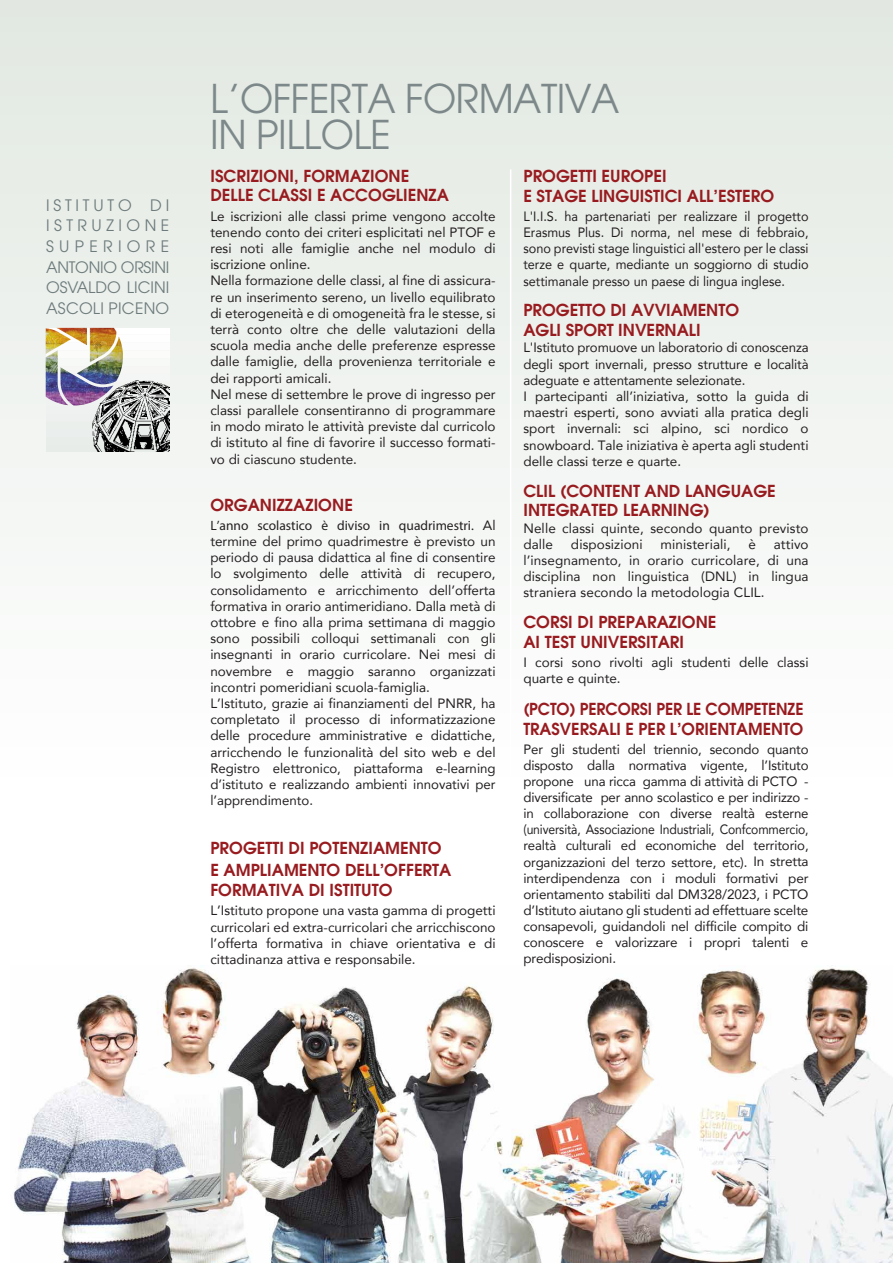
<style>
.page{position:relative;width:893px;height:1263px;background:#fff}
.page>*{position:absolute;margin:0;border:0;box-sizing:border-box;transform-origin:0 0}
.t1{font:39.45px/36px "Avant Garde LT";letter-spacing:-.015em;color:#7c8889}
.t2{font:600 16.5px/19.8px "Avant Garde";color:#981b1f}
.t3{font:600 16.5px/19.8px "Avant Garde";color:#981b1f;scale:.95 1}
.t4{font:15.75px/20.7px "Avant Garde LT";color:#6d7b7c;text-align:justify}
.t5{font:13.5px/16.2px "Avenir";color:#231f20}
.t6{font:13.5px/16.2px "Avenir";color:#231f20;text-align:justify;scale:.94 1}
.t7{font:13.5px "Avant Guard SW";color:#231f20}
.s1{font-family:"Avenir"}
</style>
<div class="page">
<div style="left:0;top:0;width:893px;height:1263px;background:linear-gradient(to bottom,#e6ebe6,#fff)"></div>
<hr style="left:510px;top:169px;width:1px;height:756px;background:#fff">
<img style="left:11px;top:965px;width:882px;height:298px">
<div style="left:46px;top:445px;width:123px;height:6px;background:#e8ece9"></div>
<div style="left:46px;top:437px;width:123px;height:8px;background:#e9edea"></div>
<div style="left:46px;top:429px;width:123px;height:8px;background:#eaeeec"></div>
<div style="left:46px;top:421px;width:123px;height:8px;background:#ebefec"></div>
<div style="left:46px;top:413px;width:123px;height:8px;background:#edf0ef"></div>
<div style="left:46px;top:405px;width:123px;height:8px;background:#eef1ef"></div>
<svg style="left:46px;top:398px;width:44px;height:7px"></svg>
<svg style="left:46px;top:390px;width:44px;height:8px"></svg>
<svg style="left:46px;top:382px;width:44px;height:8px"></svg>
<svg style="left:46px;top:374px;width:123px;height:8px"></svg>
<svg style="left:46px;top:366px;width:123px;height:8px"></svg>
<svg style="left:46px;top:358px;width:123px;height:8px"></svg>
<svg style="left:46px;top:350px;width:123px;height:8px"></svg>
<svg style="left:46px;top:342px;width:123px;height:8px"></svg>
<svg style="left:46px;top:335px;width:123px;height:7px"></svg>
<svg style="left:46px;top:328px;width:123px;height:7px"></svg>
<img style="left:90px;top:376px;width:79px;height:75px">
<img style="left:56px;top:328px;width:60px;height:34px">
<p class="t4" style="left:46px;top:195px;width:125px">ISTITUTO DI ISTRUZIONE SUPERIORE ANTONIO ORSINI OSVALDO LICINI ASCOLI PICENO</p>
<h1 class="t1" style="left:210px;top:81px;width:411px">L’OFFERTA FORMATIVA<br>IN PILLOLE</h1>
<p class="t2" style="left:210px;top:166px;width:240px">ISCRIZIONI, FORMAZIONE<br>DELLE CLASSI E ACCOGLIENZA</p>
<p class="t5" style="left:210px;top:207px;width:287px">Le iscrizioni alle classi prime vengono accolte tenendo conto dei criteri esplicitati nel PTOF e resi noti alle famiglie anche nel modulo di iscrizione online.<br>Nella formazione delle classi, al fine di assicura&shy;re un inserimento sereno, un livello equilibrato di eterogeneità e di omogeneità fra le stesse, si terrà conto oltre che delle valutazioni della scuola media anche delle preferenze espresse dalle famiglie, della provenienza territoriale e dei rapporti amicali.<br>Nel mese di settembre le prove di ingresso per classi parallele consentiranno di programmare in modo mirato le attività previste dal curricolo di istituto al fine di favorire il successo formati&shy;vo di ciascuno studente.</p>
<p class="t2" style="left:210px;top:494px;width:144px">ORGANIZZAZIONE</p>
<p class="t7" style="left:210px;top:517px;width:287px">L’anno scolastico è diviso in quadrimestri. <span class="s1">Al</span></p>
<p class="t5" style="left:210px;top:533px;width:287px">termine del primo quadrimestre è previsto un periodo di pausa didattica al fine di consentire lo svolgimento delle attività di recupero, consolidamento e arricchimento dell’offerta formativa in orario antimeridiano. Dalla metà di ottobre e fino alla prima settimana di maggio sono possibili colloqui settimanali con gli insegnanti in orario curricolare. Nei mesi di novembre e maggio saranno organizzati incontri pomeridiani scuola-famiglia.<br>L’Istituto, grazie ai finanziamenti del PNRR, ha completato il processo di informatizzazione delle procedure amministrative e didattiche, arricchendo le funzionalità del sito web e del Registro elettronico, piattaforma e-learning d’istituto e realizzando ambienti innovativi per l’apprendimento.</p>
<p class="t2" style="left:210px;top:836px;width:242px;line-height:22.8px">PROGETTI DI POTENZIAMENTO<br>E AMPLIAMENTO DELL’OFFERTA</p>
<p class="t2" style="left:210px;top:880px;width:184px">FORMATIVA DI ISTITUTO</p>
<p class="t5" style="left:210px;top:902px;width:287px;text-align:justify">L’Istituto propone una vasta gamma di progetti curricolari ed extra-curricolari che arricchiscono l’offerta formativa in chiave orientativa e di cittadinanza attiva e responsabile.</p>
<p class="t2" style="left:523px;top:165px;width:252px">PROGETTI EUROPEI<br>E STAGE LINGUISTICI ALL’ESTERO</p>
<p class="t6" style="left:523px;top:208px;width:305px">L'I.I.S. ha partenariati per realizzare il progetto Erasmus Plus. Di norma, nel mese di febbraio, sono previsti stage linguistici all'estero per le classi terze e quarte, mediante un soggiorno di studio settimanale presso un paese di lingua inglese.</p>
<p class="t2" style="left:523px;top:300px;width:217px">PROGETTO DI AVVIAMENTO<br>AGLI SPORT INVERNALI</p>
<p class="t5" style="left:523px;top:339px;width:287px">L'Istituto promuove un laboratorio di conoscenza degli sport invernali, presso strutture e località adeguate e attentamente selezionate.<br>I partecipanti all’iniziativa, sotto la guida di maestri esperti, sono avviati alla pratica degli sport invernali: sci alpino, sci nordico o snowboard. Tale iniziativa è aperta agli studenti delle classi terze e quarte.</p>
<p class="t2" style="left:523px;top:480px;width:254px">CLIL (CONTENT AND LANGUAGE<br>INTEGRATED LEARNING)</p>
<p class="t5" style="left:523px;top:519px;width:287px">Nelle classi quinte, secondo quanto previsto dalle</p>
<p class="t5" style="left:571px;top:536px;width:73px">disposizioni</p>
<p class="t5" style="left:660px;top:536px;width:72px">ministeriali,</p>
<p class="t5" style="left:748px;top:536px;width:9px">è</p>
<p class="t5" style="left:523px;top:536px;width:287px;text-align:justify;text-indent:250px">attivo l’insegnamento, in orario curricolare, di una disciplina non linguistica (DNL) in lingua straniera secondo la metodologia CLIL.</p>
<p class="t2" style="left:523px;top:612px;width:195px">CORSI DI PREPARAZIONE<br>AI TEST UNIVERSITARI</p>
<p class="t5" style="left:523px;top:654px;width:287px">I corsi sono rivolti agli studenti delle classi quarte e quinte.</p>
<p class="t3" style="left:523px;top:699px;width:296px">(PCTO) PERCORSI PER LE COMPETENZE<br>TRASVERSALI E PER L’ORIENTAMENTO</p>
<p class="t5" style="left:523px;top:741px;width:287px;text-align:justify">Per gli studenti del triennio, secondo quanto disposto dalla normativa vigente, l’Istituto propone una ricca gamma di attività di PCTO - diversificate per anno scolastico e per indirizzo - in collaborazione con diverse realtà esterne (università, Associazione Industriali, Confcommercio, realtà culturali ed economiche del territorio, organizzazioni del terzo settore, etc). In stretta interdipendenza con i moduli formativi per orientamento stabiliti dal DM328/2023, i PCTO d’Istituto aiutano gli studenti ad effettuare scelte consapevoli, guidandoli nel difficile compito di conoscere e valorizzare i propri talenti e predisposizioni.</p>
</div>
